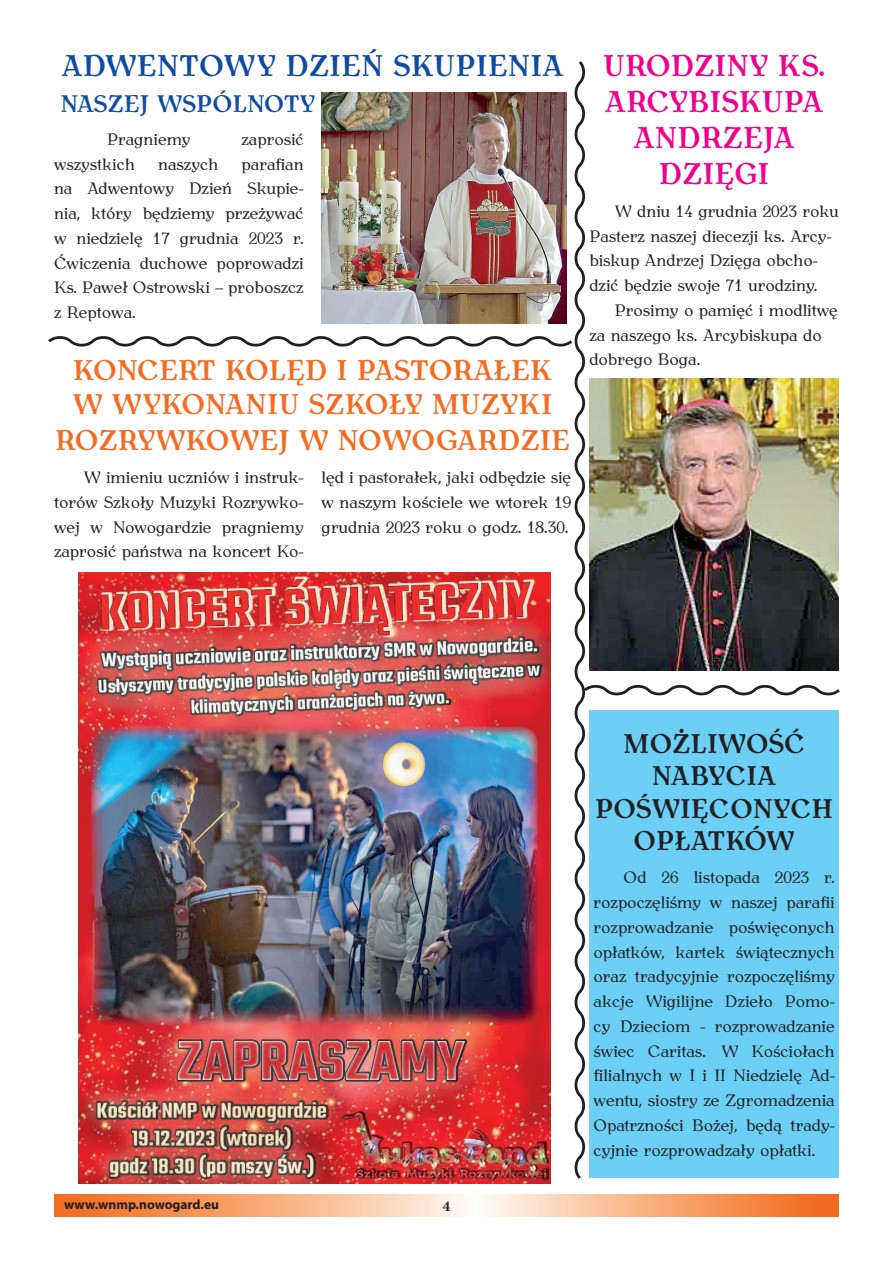
<style>
.page{position:relative;width:893px;height:1263px;background:#fff}
.page>*{position:absolute;margin:0;border:0;box-sizing:border-box;transform-origin:0 0}
.t1{font:700 30px/36px "Antykwa Torunska";color:#ed028c;text-align:center;scale:.95 1}
.t2{font:700 30px "Antykwa Torunska";color:#0f4ca0;scale:.95 1}
.t3{font:700 28.5px/35.1px "Antykwa Torunska";color:#f36c21;text-align:center;scale:.95 1}
.t4{font:700 27px/32.4px "Antykwa Torunska";color:#231f20;text-align:center;scale:.95 1}
.t5{font:700 24px "Antykwa Torunska";color:#0f4ca0;scale:.95 1}
.t6{font:16.5px/24.8px "Antykwa Torunska";color:#231f20;text-align:justify}
.t7{font:700 15px "Minion Pro";color:#231f20}
.t8{font:700 13.5px "Myriad Pro";color:#231f20}
</style>
<div class="page">
<svg style="left:54px;top:1195px;width:785px;height:21px;background:#f8ae7f"></svg>
<img style="left:48px;top:61px;width:792px;height:1121px">
<h1 class="t2" style="left:62px;top:43px;width:530px">ADWENTOWY DZIEŃ SKUPIENIA</h1>
<h3 class="t5" style="left:60px;top:86px;width:270px">NASZEJ WSPÓLNOTY</h3>
<p class="t6" style="left:107px;top:126px;width:85px">Pragniemy</p>
<p class="t6" style="left:242px;top:126px;width:64px">zaprosić</p>
<p class="t6" style="left:54px;top:150px;width:83px">wszystkich</p>
<p class="t6" style="left:158px;top:150px;width:62px">naszych</p>
<p class="t6" style="left:54px;top:150px;width:251px;text-indent:188px">parafian na Adwentowy Dzień Skupie&shy;nia, który będziemy przeżywać w niedzielę 17 grudnia 2023 r.<br>Ćwiczenia duchowe poprowadzi Ks. Paweł Ostrowski – proboszcz z Reptowa.</p>
<h2 class="t3" style="left:55px;top:350px;width:544px">KONCERT KOLĘD I PASTORAŁEK<br>W WYKONANIU SZKOŁY MUZYKI<br>ROZRYWKOWEJ W NOWOGARDZIE</h2>
<p class="t6" style="left:54px;top:464px;width:251px;text-indent:30px">W imieniu uczniów i instruk&shy;torów Szkoły Muzyki Rozrywko&shy;wej w Nowogardzie pragniemy zaprosić państwa na koncert Ko-</p>
<p class="t6" style="left:322px;top:464px;width:251px">lęd i pastorałek, jaki odbędzie się w naszym kościele we wtorek 19 grudnia 2023 roku o godz. 18.30.</p>
<h1 class="t1" style="left:603px;top:45px;width:236px">URODZINY KS.<br>ARCYBISKUPA<br>ANDRZEJA<br>DZIĘGI</h1>
<p class="t6" style="left:589px;top:198px;width:251px;text-align:left;text-indent:26px">W dniu 14 grudnia 2023 roku<br>Pasterz naszej diecezji ks. Arcy&shy;biskup Andrzej Dzięga obcho&shy;dzić będzie swoje 71 urodziny.</p>
<p class="t6" style="left:589px;top:297px;width:250px;text-align:left;text-indent:26px">Prosimy o pamięć i modlitwę za naszego ks. Arcybiskupa do dobrego Boga.</p>
<p class="t8" style="left:64px;top:1196px;width:156px">www.wnmp.nowogard.eu</p>
<p class="t7" style="left:443px;top:1196px;width:9px">4</p>
<h3 class="t4" style="left:595px;top:725px;width:252px">MOŻLIWOŚĆ<br>NABYCIA<br>POŚWIĘCONYCH<br>OPŁATKÓW</h3>
<p class="t6" style="left:594px;top:864px;width:243px;text-indent:30px">Od 26 listopada 2023 r. rozpoczęliśmy w naszej parafii rozprowadzanie poświęconych opłatków, kartek świątecznych oraz tradycyjnie rozpoczęliśmy akcje Wigilijne Dzieło Pomo&shy;cy Dzieciom - rozprowadzanie świec Caritas. W Kościołach filialnych w I i II Niedzielę Ad&shy;wentu, siostry ze Zgromadzenia Opatrzności Bożej, będą trady&shy;cyjnie rozprowadzały opłatki.</p>
</div>
